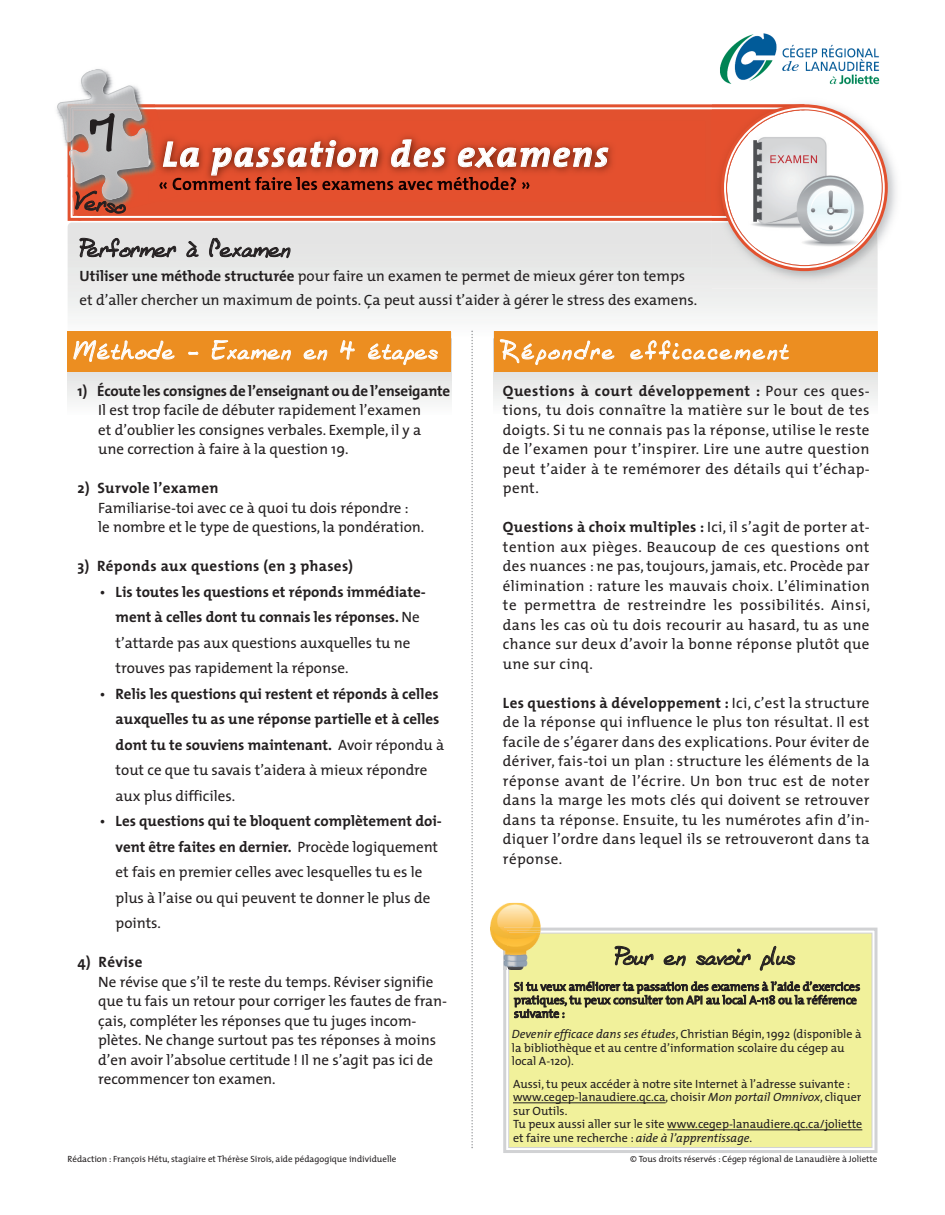
<style>
.page{position:relative;width:945px;height:1215px;background:#fff}
.page>*{position:absolute;margin:0;border:0;box-sizing:border-box;transform-origin:0 0}
.t1{font:italic 700 36px "T Mix";letter-spacing:.05em;color:#fff}
.t2{font:27px "Beth Hand";color:#231f20}
.t3{font:27px "Beth Hand";letter-spacing:.06em;color:#fff}
.t4{font:27px "Beth Hand";letter-spacing:.1em;color:#fff}
.t5{font:15px/19.5px "T Mix";color:#231f20;text-align:justify}
.t6{font:700 15px/25.5px "T Mix";color:#231f20}
.t7{font:700 15px "T Mix";letter-spacing:.025em;color:#231f20}
.t8{font:12px/13.5px "T Mix";color:#231f20}
.t9{font:9px "T Mix";color:#231f20}
.s1{font-weight:700}
.s2{font-weight:400}
.s3{font-style:italic}
</style>
<div class="page">
<div style="left:494px;top:332px;width:383px;height:81px;background:linear-gradient(to right,#efefef,#efefef)"></div>
<div style="left:68px;top:332px;width:383px;height:82px;background:linear-gradient(to right,#efefef,#efefef)"></div>
<svg style="left:471px;top:331px;width:2px;height:817px"></svg>
<div style="left:68px;top:331px;width:383px;height:41px;background:#ec8e21"></div>
<div style="left:494px;top:331px;width:384px;height:41px;background:#ec8e21"></div>
<div style="left:74px;top:110px;width:724px;height:105px;background:#e2512f"></div>
<div style="left:68px;top:104px;width:736px;height:117px;border:3px solid #e2512f"></div>
<div style="left:73px;top:109px;width:726px;height:107px;border:1px solid #e2512f"></div>
<img style="left:720px;top:33px;width:160px;height:52px">
<img style="left:712px;top:104px;width:8px;height:117px">
<svg style="left:720px;top:103px;width:169px;height:170px"></svg>
<img style="left:748px;top:132px;width:117px;height:116px">
<div style="left:509px;top:934px;width:363px;height:213px;background:#f1f19b"></div>
<div style="left:503px;top:928px;width:375px;height:225px;border:3px solid #d1d2d4"></div>
<div style="left:508px;top:933px;width:364px;height:215px;border:1px solid #d1d2d4"></div>
<img style="left:490px;top:903px;width:51px;height:67px">
<img style="left:508px;top:933px;width:33px;height:1px">
<img style="left:508px;top:934px;width:1px;height:36px">
<hr style="left:513px;top:1103px;width:153px;height:1px;background:#231f20">
<hr style="left:667px;top:1130px;width:195px;height:1px;background:#231f20">
<img style="left:74px;top:206px;width:85px;height:9px">
<svg style="left:77px;top:215px;width:26px;height:6px"></svg>
<img style="left:178px;top:136px;width:434px;height:54px">
<img style="left:160px;top:138px;width:18px;height:35px">
<img style="left:175px;top:177px;width:125px;height:13px">
<img style="left:160px;top:179px;width:16px;height:11px">
<svg style="left:56px;top:69px;width:104px;height:137px"></svg>
<h2 class="t2" style="left:76px;top:188px;width:52px;rotate:6deg">Verso</h2>
<h1 class="t1" style="left:163px;top:142px;width:447px">La passation des examens</h1>
<h2 class="t2" style="left:80px;top:236px;width:212px">Performer à l’examen</h2>
<p class="t5" style="left:80px;top:266px;width:619px;line-height:24px"><span class="s1">Utiliser une méthode structurée</span> pour faire un examen te permet de mieux gérer ton temps et d’aller chercher un maximum de points. Ça peut aussi t’aider à gérer le stress des examens.</p>
<h2 class="t3" style="left:74px;top:339px;width:365px">Méthode - Examen en 4 étapes</h2>
<h2 class="t4" style="left:500px;top:339px;width:290px">Répondre efficacement</h2>
<p class="t6" style="left:78px;top:380px;width:374px">1) Écoute les consignes de l’enseignant ou de l’enseigante</p>
<p class="t5" style="left:98px;top:402px;width:324px">Il est trop facile de débuter rapidement l’examen et d’oublier les consignes verbales. Exemple, il y a une correction à faire à la question 19.</p>
<p class="t7" style="left:78px;top:483px;width:142px">2) Survole l’examen</p>
<p class="t5" style="left:98px;top:500px;width:328px">Familiarise-toi avec ce à quoi tu dois répondre :<br>le nombre et le type de questions, la pondération.</p>
<p class="t7" style="left:78px;top:561px;width:277px">3) Réponds aux questions (en 3 phases)</p>
<p class="t6" style="left:116px;top:581px;width:312px;text-indent:-16px"><span class="s2">•</span> Lis toutes les questions et réponds immédiate&shy;ment à celles dont tu connais les réponses. <span class="s2">Ne t’attarde pas aux questions auxquelles tu ne trouves pas rapidement la réponse.</span></p>
<p class="t6" style="left:116px;top:683px;width:330px;text-indent:-16px"><span class="s2">•</span> Relis les questions qui restent et réponds à celles auxquelles tu as une réponse partielle et à celles dont tu te souviens maintenant. <span class="s2">Avoir répondu à tout ce que tu savais t’aidera à mieux répondre aux plus difficiles.</span></p>
<p class="t5" style="left:116px;top:810px;width:328px;line-height:25.5px;text-align:left;text-indent:-16px">• <span class="s1">Les questions qui te bloquent complètement doi&shy;vent être faites en dernier.</span> Procède logiquement et fais en premier celles avec lesquelles tu es le plus à l’aise ou qui peuvent te donner le plus de points.</p>
<p class="t6" style="left:78px;top:951px;width:66px">4) Révise</p>
<p class="t5" style="left:98px;top:974px;width:350px;text-align:left">Ne révise que s’il te reste du temps. Réviser signifie que tu fais un retour pour corriger les fautes de fran&shy;çais, compléter les réponses que tu juges incom&shy;plètes. Ne change surtout pas tes réponses à moins d’en avoir l’absolue certitude ! Il ne s’agit pas ici de recommencer ton examen.</p>
<p class="t5" style="left:503px;top:383px;width:368px"><span class="s1">Questions à court développement :</span> Pour ces ques&shy;tions, tu dois connaître la matière sur le bout de tes doigts. Si tu ne connais pas la réponse, utilise le reste de l’examen pour t’inspirer. Lire une autre question peut t’aider à te remémorer des détails qui t’échap&shy;pent.</p>
<p class="t5" style="left:503px;top:519px;width:369px"><span class="s1">Questions à choix multiples :</span> Ici, il s’agit de porter at&shy;tention aux pièges. Beaucoup de ces questions ont des nuances : ne pas, toujours, jamais, etc. Procède par élimination : rature les mauvais choix. L’élimination te permettra de restreindre les possibilités. Ainsi, dans les cas où tu dois recourir au hasard, tu as une chance sur deux d’avoir la bonne réponse plutôt que une sur cinq.</p>
<p class="t5" style="left:503px;top:695px;width:368px"><span class="s1">Les questions à développement :</span> Ici, c’est la structure de la réponse qui influence le plus ton résultat. Il est facile de s’égarer dans des explications. Pour éviter de dériver, fais-toi un plan : structure les éléments de la réponse avant de l’écrire. Un bon truc est de noter dans la marge les mots clés qui doivent se retrouver dans ta réponse. Ensuite, tu les numérotes afin d’in&shy;diquer l’ordre dans lequel ils se retrouveront dans ta réponse.</p>
<h2 class="t2" style="left:615px;top:944px;width:181px">Pour en savoir plus</h2>
<p class="t8" style="left:514px;top:981px;width:348px">Si tu veux améliorer ta passation des examens à l’aide d’exercices pratiques, tu peux consulter ton API au local A-118 ou la référence suivante :</p>
<p class="t8" style="left:512px;top:1029px;width:351px"><span class="s3">Devenir efficace dans ses études</span>, Christian Bégin, 1992 (disponible à la bibliothèque et au centre d’information scolaire du cégep au local A-120).</p>
<p class="t8" style="left:513px;top:1078px;width:351px">Aussi, tu peux accéder à notre site Internet à l’adresse suivante : www.cegep-lanaudiere.qc.ca, choisir <span class="s3">Mon portail Omnivox</span>, cliquer sur Outils.<br>Tu peux aussi aller sur le site www.cegep-lanaudiere.qc.ca/joliette et faire une recherche : <span class="s3">aide à l’apprentissage</span>.</p>
<p class="t9" style="left:68px;top:1156px;width:330px">Rédaction : François Hétu, stagiaire et Thérèse Sirois, aide pédagogique individuelle</p>
<p class="t9" style="left:630px;top:1156px;width:249px">© Tous droits réservés : Cégep régional de Lanaudière à Joliette</p>
</div>
